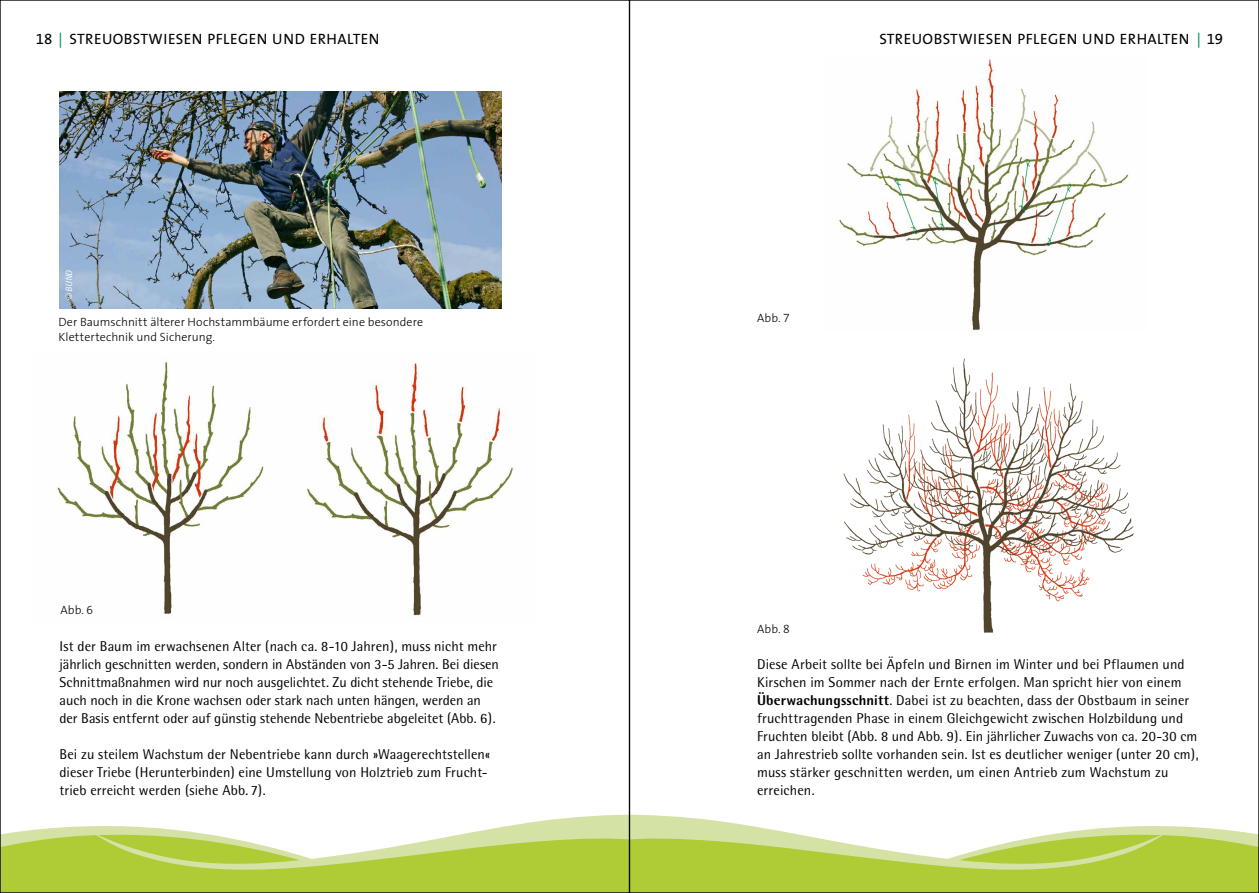
<style>
.page{position:relative;width:1259px;height:893px;background:#fff}
.page>*{position:absolute;margin:0;border:0;box-sizing:border-box;transform-origin:0 0}
.t1{font:15px "The Sans";letter-spacing:.03em;color:#000}
.t2{font:14.25px/18px "AT Rotis Semi Sans";letter-spacing:.005em;color:#000}
.t3{font:300 12px/15px "The Sans";letter-spacing:.005em;color:#000}
.t4{font:italic 9px "AT Rotis Semi Sans";color:#fff}
.s1{font-family:"The Sans Expert"}
.s2{color:#00875c}
.s3{font-size:13.5px}
.s4{font-family:"The Sans Light Expert";font-weight:400}
.s5{font-weight:800}
</style>
<div class="page">
<svg style="left:2px;top:814px;width:1255px;height:77px"></svg>
<img style="left:56px;top:361px;width:459px;height:256px">
<img style="left:839px;top:59px;width:291px;height:271px">
<img style="left:843px;top:358px;width:291px;height:275px">
<img style="left:60px;top:91px;width:442px;height:218px">
<p class="t1" style="left:36px;top:26px;width:345px"><span class="s1">18</span> <span class="s2">|</span> STREUOBSTWIESEN PFLEGEN UND ERHALTEN</p>
<p class="t1" style="left:879px;top:26px;width:345px">STREUOBSTWIESEN PFLEGEN UND ERHALTEN <span class="s2">|</span> <span class="s1">19</span></p>
<p class="t4" style="left:63px;top:301px;width:32px;rotate:-90deg"><span class="s3">©</span> BUND</p>
<p class="t3" style="left:58px;top:314px;width:366px">Der Baumschnitt älterer Hochstammbäume erfordert eine besondere<br>Klettertechnik und Sicherung.</p>
<p class="t3" style="left:60px;top:602px;width:34px">Abb. <span class="s4">6</span></p>
<p class="t2" style="left:60px;top:637px;width:441px">Ist der Baum im erwachsenen Alter (nach ca. 8-10 Jahren), muss nicht mehr jährlich geschnitten werden, sondern in Abständen von 3-5 Jahren. Bei diesen Schnittmaßnahmen wird nur noch ausgelichtet. Zu dicht stehende Triebe, die auch noch in die Krone wachsen oder stark nach unten hängen, werden an der Basis entfernt oder auf günstig stehende Nebentriebe abgeleitet (Abb. 6).</p>
<p class="t2" style="left:60px;top:745px;width:432px">Bei zu steilem Wachstum der Nebentriebe kann durch »Waagerechtstellen« dieser Triebe (Herunterbinden) eine Umstellung von Holztrieb zum Frucht&shy;trieb erreicht werden (siehe Abb. 7).</p>
<p class="t3" style="left:757px;top:310px;width:34px">Abb. <span class="s4">7</span></p>
<p class="t3" style="left:757px;top:621px;width:34px">Abb. <span class="s4">8</span></p>
<p class="t2" style="left:757px;top:655px;width:443px">Diese Arbeit sollte bei Äpfeln und Birnen im Winter und bei Pflaumen und Kirschen im Sommer nach der Ernte erfolgen. Man spricht hier von einem <span class="s5">Überwachungsschnitt</span>. Dabei ist zu beachten, dass der Obstbaum in seiner fruchttragenden Phase in einem Gleichgewicht zwischen Holzbildung und Fruchten bleibt (Abb. 8 und Abb. 9). Ein jährlicher Zuwachs von ca. 20-30 cm an Jahrestrieb sollte vorhanden sein. Ist es deutlicher weniger (unter 20 cm), muss stärker geschnitten werden, um einen Antrieb zum Wachstum zu erreichen.</p>
</div>
